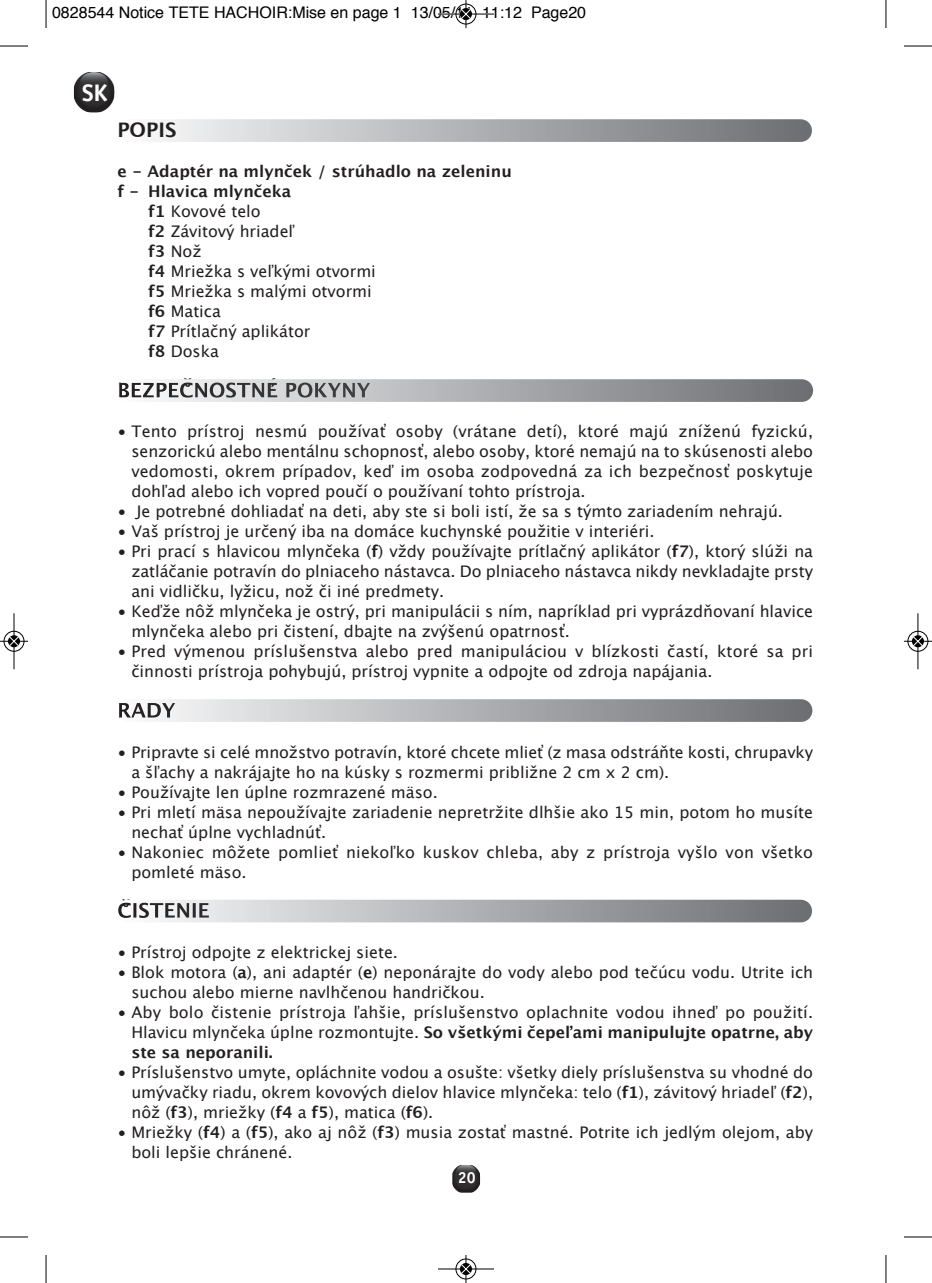
<style>
.page{position:relative;width:932px;height:1283px;background:#fff}
.page>*{position:absolute;margin:0;border:0;box-sizing:border-box;transform-origin:0 0}
.t1{font:700 24px "Officina Sans";color:#fff}
.t2{font:700 20px "Lucida Grande";color:#231f20}
.t3{font:16px/20px "Lucida Grande";color:#231f20}
.t4{font:700 16px "Lucida Grande";color:#231f20}
.t5{font:16px "Helvetica";color:#000}
.t6{font:700 16px "Officina Sans";color:#fff}
.s1{font-weight:700}
</style>
<div class="page">
<img style="left:452px;top:1165px;width:28px;height:27px">
<img style="left:155px;top:379px;width:657px;height:23px">
<img style="left:119px;top:382px;width:193px;height:16px">
<img style="left:119px;top:703px;width:56px;height:14px">
<img style="left:118px;top:902px;width:91px;height:16px">
<img style="left:74px;top:72px;width:40px;height:40px">
<svg style="left:46px;top:0;width:1px;height:28px"></svg>
<svg style="left:0;top:46px;width:28px;height:1px"></svg>
<svg style="left:885px;top:0;width:1px;height:28px"></svg>
<svg style="left:904px;top:46px;width:27px;height:1px"></svg>
<svg style="left:46px;top:1255px;width:1px;height:28px"></svg>
<svg style="left:0;top:1236px;width:28px;height:1px"></svg>
<svg style="left:885px;top:1255px;width:1px;height:28px"></svg>
<svg style="left:904px;top:1236px;width:27px;height:1px"></svg>
<div style="left:455px;top:3px;width:21px;height:22px;border:1px solid #fff;border-radius:50%"></div>
<hr style="left:438px;top:14px;width:56px;height:1px;background:#000">
<div style="left:455px;top:4px;width:21px;height:20px;border:1px solid #000;border-radius:50%"></div>
<svg style="left:460px;top:0;width:11px;height:28px"></svg>
<hr style="left:438px;top:1268px;width:56px;height:1px;background:#000">
<div style="left:455px;top:1258px;width:21px;height:21px;border:1px solid #000;border-radius:50%"></div>
<svg style="left:460px;top:1255px;width:11px;height:28px"></svg>
<div style="left:3px;top:630px;width:22px;height:22px;border:1px solid #fff;border-radius:50%"></div>
<hr style="left:14px;top:613px;width:1px;height:56px;background:#000">
<div style="left:4px;top:631px;width:20px;height:20px;border:1px solid #000;border-radius:50%"></div>
<svg style="left:0;top:636px;width:28px;height:10px"></svg>
<div style="left:906px;top:630px;width:22px;height:22px;border:1px solid #fff;border-radius:50%"></div>
<hr style="left:917px;top:613px;width:1px;height:56px;background:#000">
<div style="left:907px;top:631px;width:20px;height:20px;border:1px solid #000;border-radius:50%"></div>
<svg style="left:903px;top:636px;width:28px;height:10px"></svg>
<p class="t5" style="left:52px;top:6px;width:535px">0828544 Notice TETE HACHOIR:Mise en page 1 13/05/11 11:12 Page20</p>
<h1 class="t1" style="left:82px;top:83px;width:27px">SK</h1>
<p class="t2" style="left:117px;top:118px;width:61px">POPIS</p>
<p class="t4" style="left:117px;top:162px;width:396px">e - Adaptér na mlynček / strúhadlo na zeleninu</p>
<p class="t4" style="left:117px;top:182px;width:175px">f - Hlavica mlynčeka</p>
<p class="t3" style="left:148px;top:201px;width:114px"><span class="s1">f1</span> Kovové telo</p>
<p class="t3" style="left:148px;top:221px;width:148px"><span class="s1">f2</span> Závitový hriadeľ</p>
<p class="t3" style="left:148px;top:241px;width:55px"><span class="s1">f3</span> Nož</p>
<p class="t3" style="left:148px;top:261px;width:229px"><span class="s1">f4</span> Mriežka s veľkými otvormi</p>
<p class="t3" style="left:148px;top:281px;width:225px"><span class="s1">f5</span> Mriežka s malými otvormi</p>
<p class="t3" style="left:148px;top:301px;width:74px"><span class="s1">f6</span> Matica</p>
<p class="t3" style="left:148px;top:321px;width:164px"><span class="s1">f7</span> Prítlačný aplikátor</p>
<p class="t3" style="left:148px;top:341px;width:72px"><span class="s1">f8</span> Doska</p>
<p class="t3" style="left:131px;top:421px;width:683px;text-align:justify;text-indent:-14px">• Tento prístroj nesmú používať osoby (vrátane detí), ktoré majú zníženú fyzickú, senzorickú alebo mentálnu schopnosť, alebo osoby, ktoré nemajú na to skúsenosti alebo vedomosti, okrem prípadov, keď im osoba zodpovedná za ich bezpečnosť poskytuje dohľad alebo ich vopred poučí o používaní tohto prístroja.</p>
<p class="t3" style="left:117px;top:501px;width:666px">• Je potrebné dohliadať na deti, aby ste si boli istí, že sa s týmto zariadením nehrajú.</p>
<p class="t3" style="left:117px;top:521px;width:538px">• Vaš prístroj je určený iba na domáce kuchynské použitie v interiéri.</p>
<p class="t3" style="left:131px;top:541px;width:683px;text-align:justify;text-indent:-14px">• Pri prací s hlavicou mlynčeka (<span class="s1">f</span>) vždy používajte prítlačný aplikátor (<span class="s1">f7</span>), ktorý slúži na zatláčanie potravín do plniaceho nástavca. Do plniaceho nástavca nikdy nevkladajte prsty ani vidličku, lyžicu, nož či iné predmety.</p>
<p class="t3" style="left:131px;top:601px;width:683px;text-indent:-14px">• Keďže nôž mlynčeka je ostrý, pri manipulácii s ním, napríklad pri vyprázdňovaní hlavice mlynčeka alebo pri čistení, dbajte na zvýšenú opatrnosť.</p>
<p class="t3" style="left:131px;top:641px;width:683px;text-indent:-14px">• Pred výmenou príslušenstva alebo pred manipuláciou v blízkosti častí, ktoré sa pri činnosti prístroja pohybujú, prístroj vypnite a odpojte od zdroja napájania.</p>
<p class="t3" style="left:131px;top:741px;width:683px;text-indent:-14px">• Pripravte si celé množstvo potravín, ktoré chcete mlieť (z masa odstráňte kosti, chrupavky a šľachy a nakrájajte ho na kúsky s rozmermi približne 2 cm x 2 cm).</p>
<p class="t3" style="left:117px;top:781px;width:322px">• Používajte len úplne rozmrazené mäso.</p>
<p class="t3" style="left:131px;top:801px;width:683px;text-indent:-14px">• Pri mletí mäsa nepoužívajte zariadenie nepretržite dlhšie ako 15 min, potom ho musíte nechať úplne vychladnúť.</p>
<p class="t3" style="left:131px;top:841px;width:683px;text-indent:-14px">• Nakoniec môžete pomlieť niekoľko kuskov chleba, aby z prístroja vyšlo von všetko pomleté mäso.</p>
<p class="t3" style="left:117px;top:941px;width:282px">• Prístroj odpojte z elektrickej siete.</p>
<p class="t3" style="left:131px;top:961px;width:683px;text-indent:-14px">• Blok motora (<span class="s1">a</span>), ani adaptér (<span class="s1">e</span>) neponárajte do vody alebo pod tečúcu vodu. Utrite ich suchou alebo mierne navlhčenou handričkou.</p>
<p class="t3" style="left:131px;top:1001px;width:683px;text-align:justify;text-indent:-14px">• Aby bolo čistenie prístroja ľahšie, príslušenstvo oplachnite vodou ihneď po použití.<br>Hlavicu mlynčeka úplne rozmontujte. <span class="s1">So všetkými čepeľami manipulujte opatrne, aby ste sa neporanili.</span></p>
<p class="t3" style="left:131px;top:1061px;width:683px;text-align:justify;text-indent:-14px">• Príslušenstvo umyte, opláchnite vodou a osušte: všetky diely príslušenstva su vhodné do umývačky riadu, okrem kovových dielov hlavice mlynčeka: telo (<span class="s1">f1</span>), závitový hriadeľ (<span class="s1">f2</span>), nôž (<span class="s1">f3</span>), mriežky (<span class="s1">f4</span> a <span class="s1">f5</span>), matica (<span class="s1">f6</span>).</p>
<p class="t3" style="left:131px;top:1121px;width:683px;text-indent:-14px">• Mriežky (<span class="s1">f4</span>) a (<span class="s1">f5</span>), ako aj nôž (<span class="s1">f3</span>) musia zostať mastné. Potrite ich jedlým olejom, aby boli lepšie chránené.</p>
<p class="t6" style="left:457px;top:1171px;width:19px">20</p>
</div>
